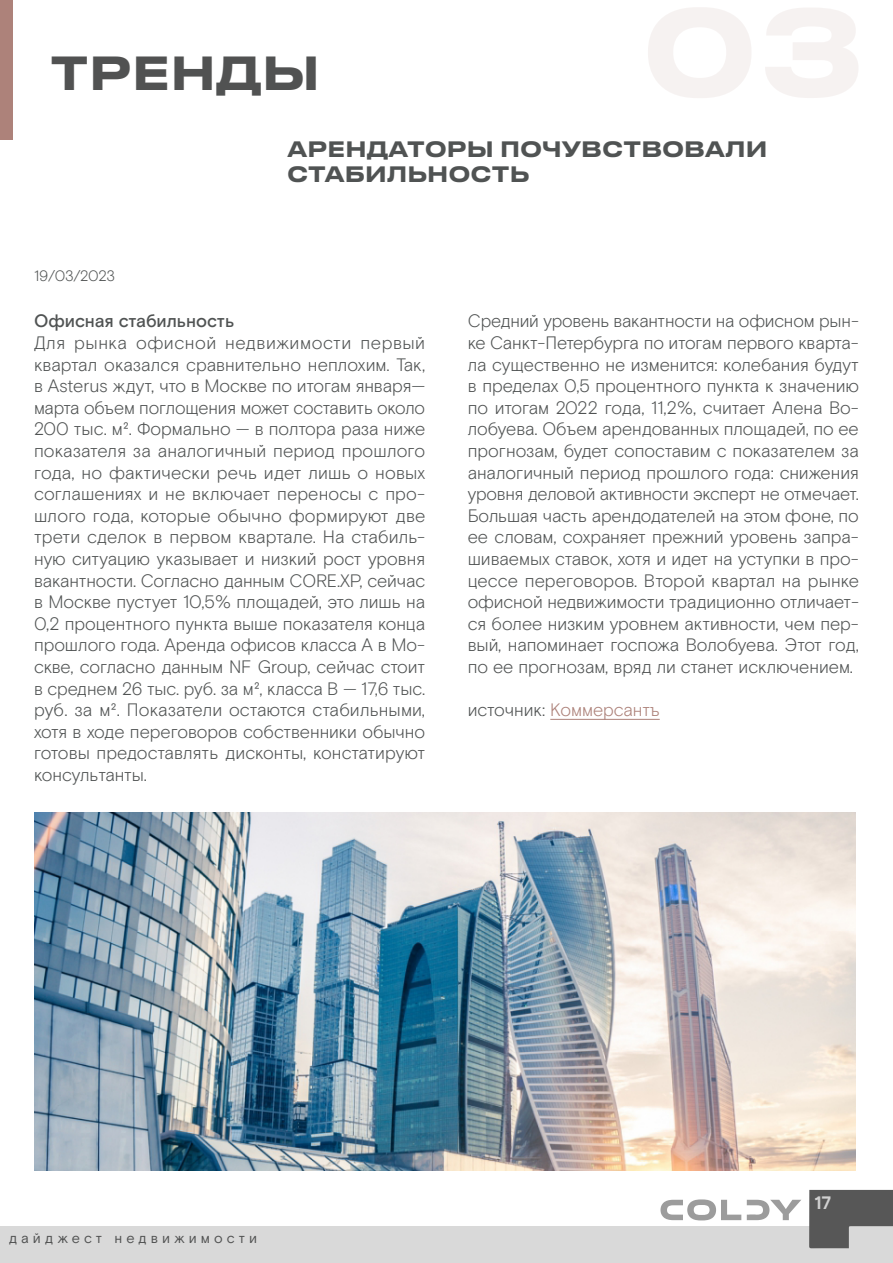
<style>
.page{position:relative;width:893px;height:1263px;background:#fff}
.page>*{position:absolute;margin:0;border:0;box-sizing:border-box;transform-origin:0 0}
.t1{font:500 45px "Druk Text Wide Cy";color:#515252}
.t2{font:500 21px/25.2px "Druk Text Wide Cy";color:#505353}
.t3{font:300 18px/21.6px "Basis Grotesque Pro";letter-spacing:-.005em;color:#505353;text-align:justify}
.t4{font:300 18px "Basis Grotesque Pro";letter-spacing:-.005em;color:#ad827a}
.t5{font:500 18px "Basis Grotesque Pro";color:#505353}
.t6{font:700 18px "Basis Grotesque Pro";color:#d1d1d1}
.t7{font:300 15px "Basis Grotesque Pro";letter-spacing:-.025em;color:#505353}
.t8{font:14.25px "Basis Grotesque Pro";letter-spacing:.28em;color:#515252}
.s1{color:#505353}
</style>
<div class="page">
<div style="left:0;top:1226px;width:893px;height:37px;background:#d9d9d9"></div>
<svg style="left:660px;top:1199px;width:81px;height:21px"></svg>
<svg style="left:747px;top:1200px;width:54px;height:20px"></svg>
<svg style="left:809px;top:1190px;width:84px;height:58px"></svg>
<div style="left:0;top:0;width:13px;height:139px;background:#ad827a"></div>
<hr style="left:550px;top:719px;width:110px;height:1px;background:#ad827a">
<img style="left:34px;top:812px;width:822px;height:358px">
<h1 class="t1" style="left:50px;top:34px;width:272px">ТРЕНДЫ</h1>
<p class="t2" style="left:287px;top:134px;width:482px">АРЕНДАТОРЫ ПОЧУВСТВОВАЛИ<br>СТАБИЛЬНОСТЬ</p>
<p class="t7" style="left:34px;top:267px;width:83px">19/03/2023</p>
<p class="t5" style="left:34px;top:311px;width:202px">Офисная стабильность</p>
<p class="t3" style="left:34px;top:332px;width:393px">Для рынка офисной недвижимости первый квартал оказался сравнительно неплохим. Так, в Asterus ждут, что в Москве по итогам января— марта объем поглощения может составить около 200 тыс. м². Формально — в полтора раза ниже показателя за аналогичный период прошлого года, но фактически речь идет лишь о новых соглашениях и не включает переносы с про&shy;шлого года, которые обычно формируют две трети сделок в первом квартале. На стабиль&shy;ную ситуацию указывает и низкий рост уровня вакантности. Согласно данным CORE.XP, сейчас в Москве пустует 10,5% площадей, это лишь на 0,2 процентного пункта выше показателя конца прошлого года. Аренда офисов класса А в Мо&shy;скве, согласно данным NF Group, сейчас стоит в среднем 26 тыс. руб. за м², класса В — 17,6 тыс. руб. за м². Показатели остаются стабильными, хотя в ходе переговоров собственники обычно готовы предоставлять дисконты, констатируют консультанты.</p>
<p class="t3" style="left:468px;top:310px;width:393px">Средний уровень вакантности на офисном рын&shy;ке Санкт-Петербурга по итогам первого кварта&shy;ла существенно не изменится: колебания будут в пределах 0,5 процентного пункта к значению по итогам 2022 года, 11,2%, считает Алена Во&shy;лобуева. Объем арендованных площадей, по ее прогнозам, будет сопоставим с показателем за аналогичный период прошлого года: снижения уровня деловой активности эксперт не отмечает.<br>Большая часть арендодателей на этом фоне, по ее словам, сохраняет прежний уровень запра&shy;шиваемых ставок, хотя и идет на уступки в про&shy;цессе переговоров. Второй квартал на рынке офисной недвижимости традиционно отличает&shy;ся более низким уровнем активности, чем пер&shy;вый, напоминает госпожа Волобуева. Этот год, по ее прогнозам, вряд ли станет исключением.</p>
<p class="t4" style="left:468px;top:699px;width:193px"><span class="s1">источник:</span> Коммерсантъ</p>
<p class="t8" style="left:9px;top:1230px;width:250px">дайджест недвижимости</p>
<p class="t6" style="left:814px;top:1192px;width:18px">17</p>
</div>
